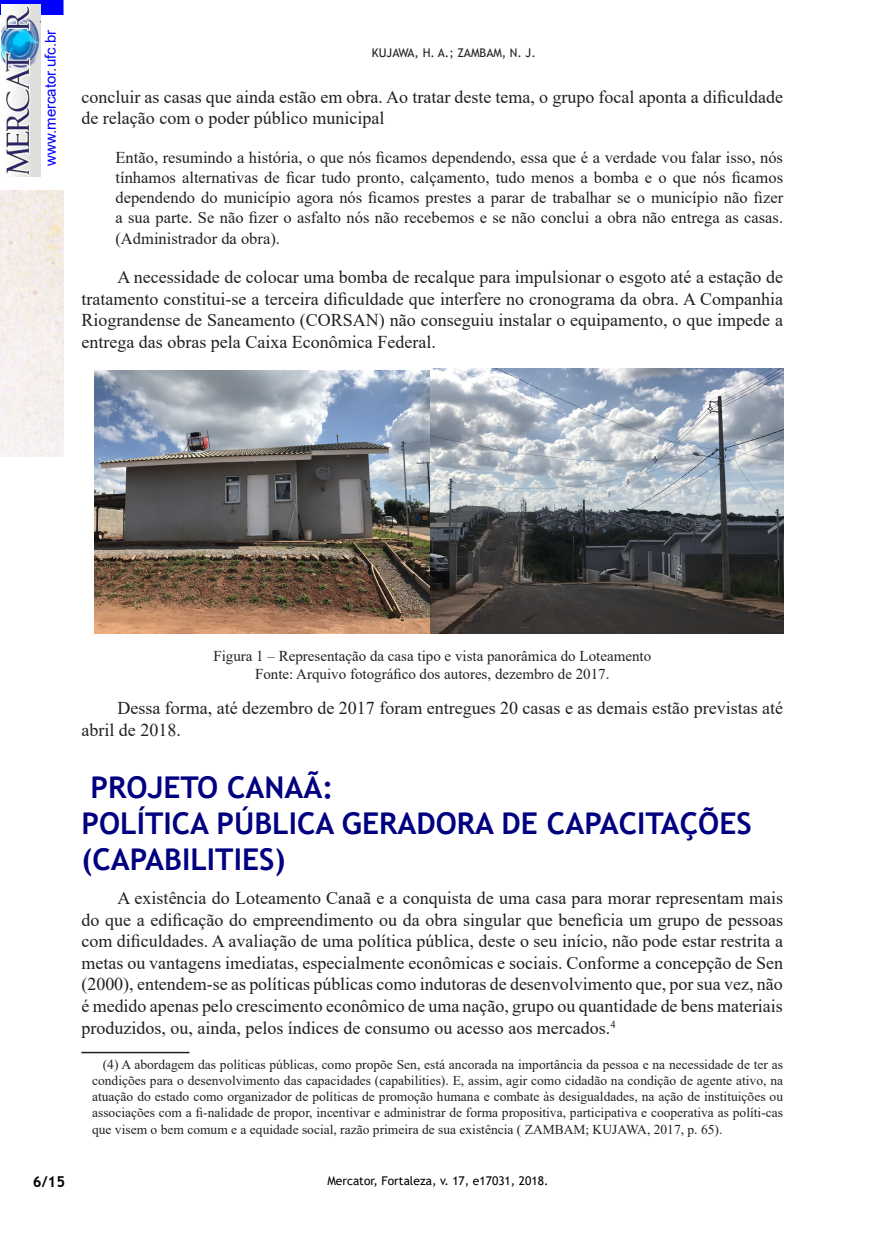
<style>
.page{position:relative;width:893px;height:1234px;background:#fff}
.page>*{position:absolute;margin:0;border:0;box-sizing:border-box;transform-origin:0 0}
.SUBTÍTULO_1{font:700 30px/36px "Trebuchet MS";color:#000080}
.t1{font:18px/21.6px "Times New Roman";color:#231f20}
.CITAÇÃO_DE_TESE{font:16.5px/20.2px "Times New Roman";color:#231f20;text-align:justify}
.LEGENDA{font:15px "Times New Roman";color:#231f20}
.t2{font:15px "Arial";color:#00f}
.t3{font:700 15px "Trebuchet MS";color:#000}
.NOTAS_NO_FIM_DO_TEXT{font:13.5px/16.2px "Times New Roman";color:#231f20;text-align:justify}
.t4{font:12px "Trebuchet MS";color:#000}
.t5{font:12px "Trebuchet MS";color:#231f20}
</style>
<div class="page">
<img style="left:0;top:190px;width:64px;height:266px">
<div style="left:0;top:0;width:64px;height:15px;background:#00f"></div>
<img style="left:1px;top:4px;width:39px;height:173px">
<img style="left:94px;top:370px;width:336px;height:263px">
<img style="left:430px;top:368px;width:353px;height:265px">
<hr style="left:81px;top:1051px;width:108px;height:2px;background:#231f20">
<p class="t2" style="left:40px;top:166px;width:138px;rotate:-90deg">www.mercator.ufc.br</p>
<p class="t5" style="left:372px;top:45px;width:165px">KUJAWA, H. A.; ZAMBAM, N. J.</p>
<p class="t1" style="left:81px;top:85px;width:703px">concluir as casas que ainda estão em obra. Ao tratar deste tema, o grupo focal aponta a dificuldade de relação com o poder público municipal</p>
<p class="CITAÇÃO_DE_TESE" style="left:115px;top:146px;width:669px">Então, resumindo a história, o que nós ficamos dependendo, essa que é a verdade vou falar isso, nós tínhamos alternativas de ficar tudo pronto, calçamento, tudo menos a bomba e o que nós ficamos dependendo do município agora nós ficamos prestes a parar de trabalhar se o município não fizer a sua parte. Se não fizer o asfalto nós não recebemos e se não conclui a obra não entrega as casas. (Administrador da obra).</p>
<p class="t1" style="left:81px;top:266px;width:703px;text-align:justify;text-indent:36px">A necessidade de colocar uma bomba de recalque para impulsionar o esgoto até a estação de tratamento constitui-se a terceira dificuldade que interfere no cronograma da obra. A Companhia Riograndense de Saneamento (CORSAN) não conseguiu instalar o equipamento, o que impede a entrega das obras pela Caixa Econômica Federal.</p>
<p class="LEGENDA" style="left:213px;top:645px;width:439px">Figura 1 – Representação da casa tipo e vista panorâmica do Loteamento</p>
<p class="LEGENDA" style="left:255px;top:663px;width:356px">Fonte: Arquivo fotográfico dos autores, dezembro de 2017.</p>
<p class="t1" style="left:81px;top:697px;width:703px;text-indent:36px">Dessa forma, até dezembro de 2017 foram entregues 20 casas e as demais estão previstas até abril de 2018.</p>
<p class="SUBTÍTULO_1" style="left:81px;top:768px;width:672px;text-indent:9px">PROJETO CANAÃ:<br>POLÍTICA PÚBLICA GERADORA DE CAPACITAÇÕES (CAPABILITIES)</p>
<p class="t1" style="left:81px;top:886px;width:703px;text-align:justify;text-indent:36px">A existência do Loteamento Canaã e a conquista de uma casa para morar representam mais do que a edificação do empreendimento ou da obra singular que beneficia um grupo de pessoas com dificuldades. A avaliação de uma política pública, deste o seu início, não pode estar restrita a metas ou vantagens imediatas, especialmente econômicas e sociais. Conforme a concepção de Sen (2000), entendem-se as políticas públicas como indutoras de desenvolvimento que, por sua vez, não é medido apenas pelo crescimento econômico de uma nação, grupo ou quantidade de bens materiais produzidos, ou, ainda, pelos índices de consumo ou acesso aos mercados.<sup>4</sup></p>
<p class="NOTAS_NO_FIM_DO_TEXT" style="left:92px;top:1055px;width:693px;text-indent:11px">(4) A abordagem das políticas públicas, como propõe Sen, está ancorada na importância da pessoa e na necessidade de ter as condições para o desenvolvimento das capacidades (capabilities). E, assim, agir como cidadão na condição de agente ativo, na atuação do estado como organizador de políticas de promoção humana e combate às desigualdades, na ação de instituições ou associações com a fi-nalidade de propor, incentivar e administrar de forma propositiva, participativa e cooperativa as políti-cas que visem o bem comum e a equidade social, razão primeira de sua existência ( ZAMBAM; KUJAWA, 2017, p. 65).</p>
<p class="t3" style="left:33px;top:1172px;width:34px">6/15</p>
<p class="t4" style="left:327px;top:1172px;width:223px">Mercator, Fortaleza, v. 17, e17031, 2018.</p>
</div>
